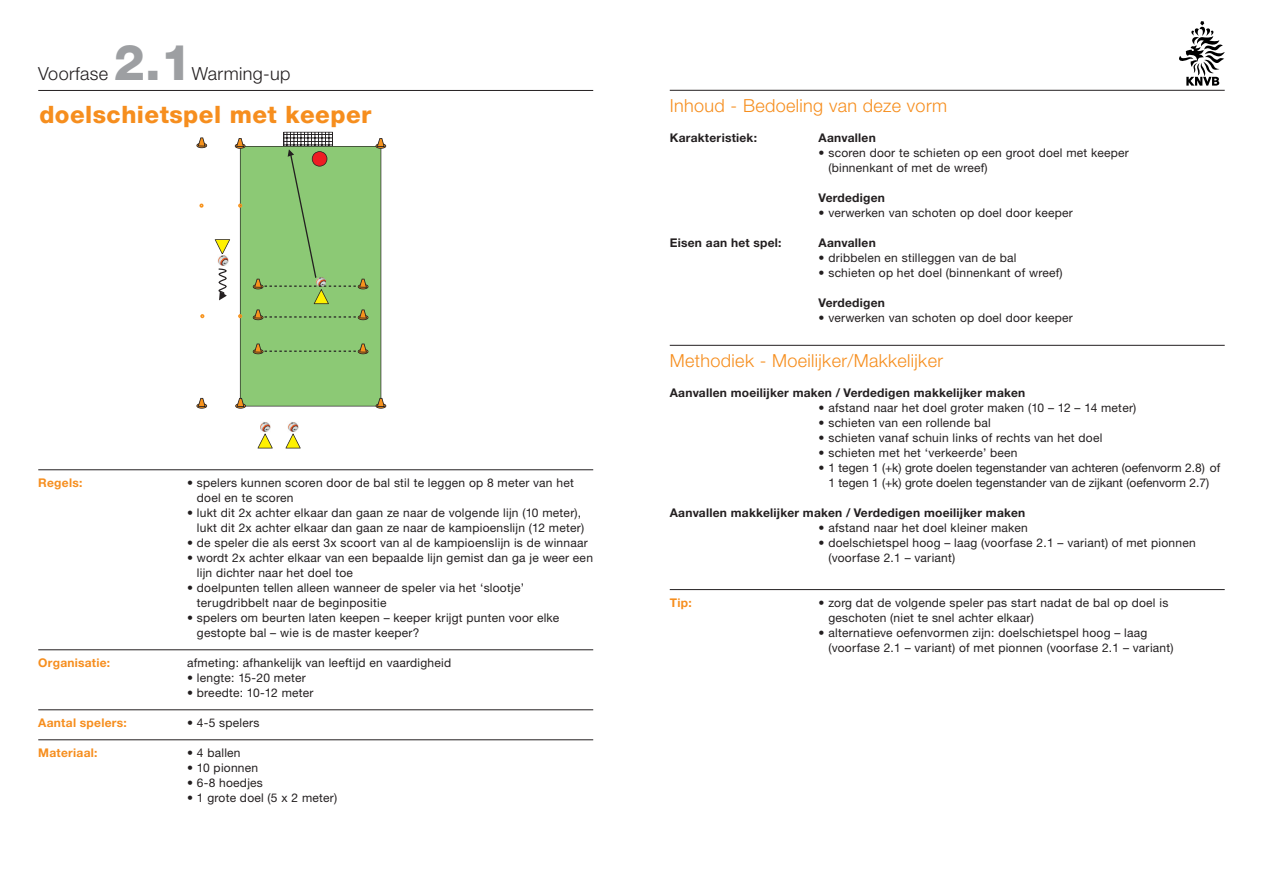
<style>
.page{position:relative;width:1263px;height:893px;background:#fff}
.page>*{position:absolute;margin:0;border:0;box-sizing:border-box;transform-origin:0 0}
.t1{font:800 49.5px "Helvetica Neue";color:#9d9fa2}
.t2{font:800 24px "Helvetica Neue";letter-spacing:.02em;color:#f68e1e}
.t3{font:300 18px "Helvetica Neue";letter-spacing:.02em;color:#f68e1e}
.t4{font:300 18px "Helvetica Neue";letter-spacing:.02em;color:#231f20}
.t5{font:12px/15px "Helvetica Neue CE";letter-spacing:.02em;color:#231f20}
.t6{font:700 12px "Helvetica Neue CE";letter-spacing:.02em;color:#231f20}
.t7{font:12px/15px "Helvetica Neue CE";color:#231f20;text-align:center}
.t8{font:700 12px "Helvetica Neue CE";letter-spacing:.02em;color:#f68e1e}
</style>
<div class="page">
<svg style="left:1179px;top:21px;width:46px;height:65px"></svg>
<hr style="left:670px;top:90px;width:555px;height:1px;background:#231f20">
<hr style="left:670px;top:345px;width:555px;height:1px;background:#231f20">
<hr style="left:670px;top:589px;width:555px;height:1px;background:#231f20">
<hr style="left:38px;top:469px;width:555px;height:1px;background:#231f20">
<hr style="left:38px;top:649px;width:555px;height:1px;background:#231f20">
<hr style="left:38px;top:709px;width:555px;height:1px;background:#231f20">
<hr style="left:38px;top:739px;width:555px;height:1px;background:#231f20">
<hr style="left:38px;top:90px;width:555px;height:1px;background:#231f20">
<svg style="left:196px;top:398px;width:11px;height:11px"></svg>
<svg style="left:196px;top:137px;width:11px;height:11px"></svg>
<svg style="left:199px;top:204px;width:5px;height:4px"></svg>
<svg style="left:200px;top:314px;width:4px;height:4px"></svg>
<svg style="left:285px;top:422px;width:16px;height:26px"></svg>
<svg style="left:258px;top:422px;width:15px;height:26px"></svg>
<svg style="left:215px;top:132px;width:171px;height:277px"></svg>
<h1 class="t1" style="left:114px;top:33px;width:80px">2.1</h1>
<h3 class="t4" style="left:38px;top:62px;width:71px">Voorfase</h3>
<h3 class="t4" style="left:192px;top:62px;width:100px">Warming-up</h3>
<h2 class="t2" style="left:39px;top:100px;width:334px">doelschietspel met keeper</h2>
<p class="t8" style="left:38px;top:475px;width:46px">Regels:</p>
<p class="t5" style="left:197px;top:475px;width:378px;text-indent:-10px">• spelers kunnen scoren door de bal stil te leggen op 8 meter van het doel en te scoren</p>
<p class="t5" style="left:187px;top:505px;width:398px;text-align:right">• lukt dit 2x achter elkaar dan gaan ze naar de volgende lijn (10 meter), lukt dit 2x achter elkaar dan gaan ze naar de kampioenslijn (12 meter)</p>
<p class="t5" style="left:187px;top:535px;width:402px">• de speler die als eerst 3x scoort van al de kampioenslijn is de winnaar</p>
<p class="t5" style="left:197px;top:550px;width:398px;text-indent:-10px">• wordt 2x achter elkaar van een bepaalde lijn gemist dan ga je weer een lijn dichter naar het doel toe</p>
<p class="t5" style="left:197px;top:580px;width:329px;text-indent:-10px">• doelpunten tellen alleen wanneer de speler via het ‘slootje’ terugdribbelt naar de beginpositie</p>
<p class="t5" style="left:197px;top:610px;width:364px;text-indent:-10px">• spelers om beurten laten keepen – keeper krijgt punten voor elke gestopte bal – wie is de master keeper?</p>
<p class="t8" style="left:38px;top:655px;width:73px">Organisatie:</p>
<p class="t5" style="left:187px;top:655px;width:265px">afmeting: afhankelijk van leeftijd en vaardigheid</p>
<p class="t5" style="left:187px;top:670px;width:120px">• lengte: 15-20 meter</p>
<p class="t5" style="left:187px;top:685px;width:128px">• breedte: 10-12 meter</p>
<p class="t8" style="left:38px;top:715px;width:90px">Aantal spelers:</p>
<p class="t5" style="left:187px;top:715px;width:74px">• 4-5 spelers</p>
<p class="t8" style="left:38px;top:745px;width:61px">Materiaal:</p>
<p class="t5" style="left:187px;top:745px;width:55px">• 4 ballen</p>
<p class="t5" style="left:187px;top:760px;width:73px">• 10 pionnen</p>
<p class="t5" style="left:187px;top:775px;width:77px">• 6-8 hoedjes</p>
<p class="t5" style="left:187px;top:790px;width:152px">• 1 grote doel (5 x 2 meter)</p>
<h3 class="t3" style="left:670px;top:95px;width:279px">Inhoud - Bedoeling van deze vorm</h3>
<p class="t6" style="left:670px;top:130px;width:89px">Karakteristiek:</p>
<p class="t6" style="left:819px;top:130px;width:59px">Aanvallen</p>
<p class="t5" style="left:828px;top:145px;width:302px;text-indent:-10px">• scoren door te schieten op een groot doel met keeper (binnenkant of met de wreef)</p>
<p class="t6" style="left:819px;top:190px;width:68px">Verdedigen</p>
<p class="t5" style="left:819px;top:205px;width:256px">• verwerken van schoten op doel door keeper</p>
<p class="t6" style="left:670px;top:235px;width:113px">Eisen aan het spel:</p>
<p class="t6" style="left:819px;top:235px;width:59px">Aanvallen</p>
<p class="t5" style="left:819px;top:250px;width:199px">• dribbelen en stilleggen van de bal</p>
<p class="t5" style="left:819px;top:265px;width:246px">• schieten op het doel (binnenkant of wreef)</p>
<p class="t6" style="left:819px;top:295px;width:68px">Verdedigen</p>
<p class="t5" style="left:819px;top:310px;width:256px">• verwerken van schoten op doel door keeper</p>
<h3 class="t3" style="left:670px;top:350px;width:275px">Methodiek - Moeilijker/Makkelijker</h3>
<p class="t6" style="left:670px;top:385px;width:357px">Aanvallen moeilijker maken / Verdedigen makkelijker maken</p>
<p class="t5" style="left:819px;top:400px;width:319px">• afstand naar het doel groter maken (10 – 12 – 14 meter)</p>
<p class="t5" style="left:819px;top:415px;width:174px">• schieten van een rollende bal</p>
<p class="t5" style="left:819px;top:430px;width:285px">• schieten vanaf schuin links of rechts van het doel</p>
<p class="t5" style="left:819px;top:445px;width:200px">• schieten met het ‘verkeerde’ been</p>
<p class="t7" style="left:819px;top:460px;width:403px">• 1 tegen 1 (+k) grote doelen tegenstander van achteren (oefenvorm 2.8) of<br>1 tegen 1 (+k) grote doelen tegenstander van de zijkant (oefenvorm 2.7)</p>
<p class="t6" style="left:670px;top:505px;width:357px">Aanvallen makkelijker maken / Verdedigen moeilijker maken</p>
<p class="t5" style="left:819px;top:520px;width:211px">• afstand naar het doel kleiner maken</p>
<p class="t5" style="left:828px;top:535px;width:369px;text-indent:-10px">• doelschietspel hoog – laag (voorfase 2.1 – variant) of met pionnen (voorfase 2.1 – variant)</p>
<p class="t8" style="left:670px;top:595px;width:24px">Tip:</p>
<p class="t5" style="left:828px;top:595px;width:341px;text-indent:-10px">• zorg dat de volgende speler pas start nadat de bal op doel is geschoten (niet te snel achter elkaar)</p>
<p class="t5" style="left:828px;top:625px;width:347px;text-indent:-10px">• alternatieve oefenvormen zijn: doelschietspel hoog – laag (voorfase 2.1 – variant) of met pionnen (voorfase 2.1 – variant)</p>
</div>
